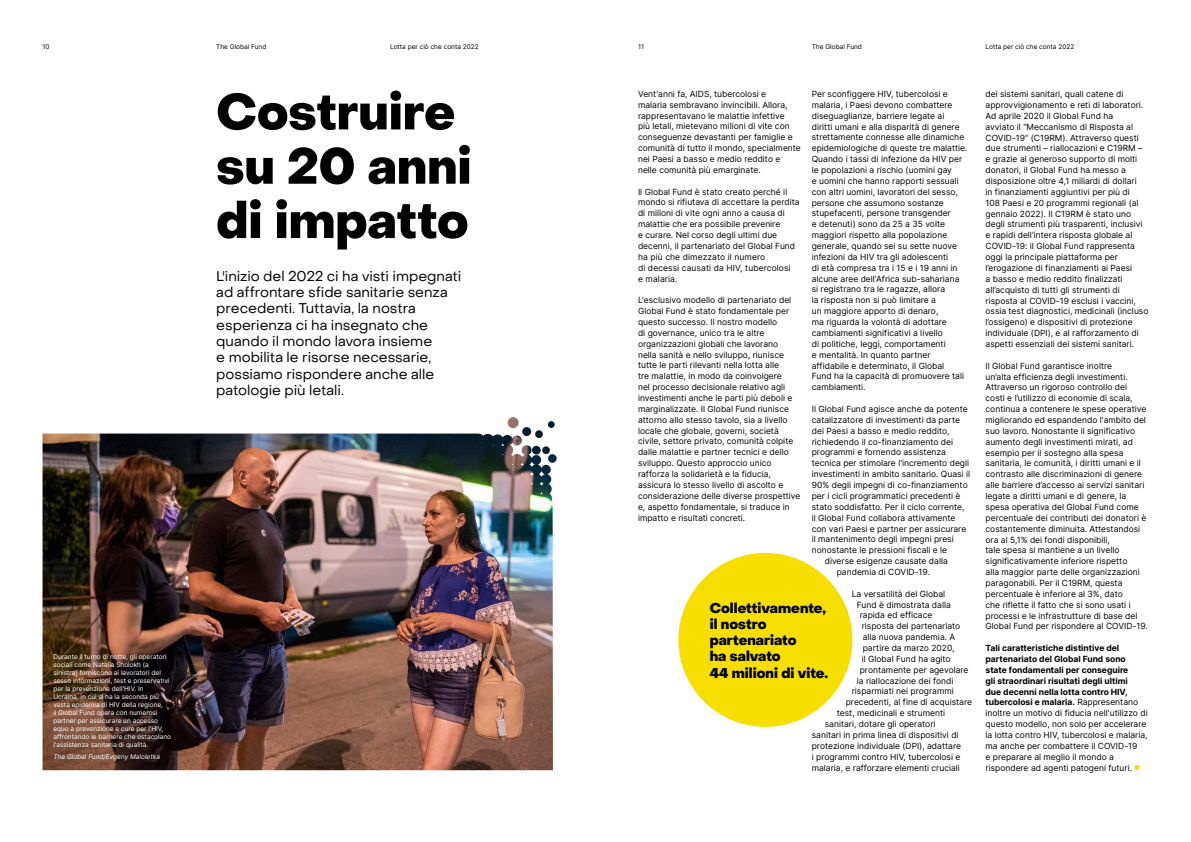
<style>
.page{position:relative;width:1191px;height:842px;background:#fff}
.page>*{position:absolute;margin:0;border:0;box-sizing:border-box;transform-origin:0 0}
.t1{font:800 50px/54.3px "Object Sans";color:#000}
.t2{font:14px/16.3px "Object Sans";letter-spacing:-.005em;color:#000}
.t3{font:800 14px/16.3px "Object Sans";color:#000}
.t4{font:8.5px/10.9px "Inter";color:#000}
.t5{font:6.5px/8px "Inter";color:#fff}
.t6{font:6.5px "Inter";color:#000}
.t7{font:italic 6.5px "Inter";color:#fff}
.s1{font-weight:700}
</style>
<div class="page">
<svg style="left:1134px;top:765px;width:5px;height:5px"></svg>
<img style="left:43px;top:417px;width:511px;height:353px">
<div style="left:678px;top:553px;width:174px;height:174px;background:#f6de00;border-radius:50%"></div>
<p class="t6" style="left:43px;top:42px;width:9px">10</p>
<p class="t6" style="left:216px;top:42px;width:52px">The Global Fund</p>
<p class="t6" style="left:390px;top:42px;width:90px">Lotta per ciò che conta 2022</p>
<p class="t6" style="left:638px;top:42px;width:8px">11</p>
<p class="t6" style="left:811px;top:42px;width:52px">The Global Fund</p>
<p class="t6" style="left:985px;top:42px;width:90px">Lotta per ciò che conta 2022</p>
<p class="t5" style="left:53px;top:653px;width:119px">Durante il turno di notte, gli operatori sociali come Natalia Sholokh (a sinistra) forniscono ai lavoratori del sesso informazioni, test e preservativi per la prevenzione dell'HIV. In<br>Ucraina, in cui si ha la seconda più vasta epidemia di HIV della regione,<br>il Global Fund opera con numerosi partner per assicurare un accesso equo a prevenzione e cure per l'HIV, affrontando le barriere che ostacolano l'assistenza sanitaria di qualità.</p>
<p class="t7" style="left:53px;top:752px;width:108px">The Global Fund/Evgeny Maloletka</p>
<h1 class="t1" style="left:216px;top:86px;width:257px">Costruire su 20 anni di impatto</h1>
<p class="t4" style="left:638px;top:88px;width:164px">Vent'anni fa, AIDS, tubercolosi e<br>malaria sembravano invincibili. Allora, rappresentavano le malattie infettive<br>più letali, mietevano milioni di vite con conseguenze devastanti per famiglie e comunità di tutto il mondo, specialmente nei Paesi a basso e medio reddito e nelle comunità più emarginate.</p>
<p class="t4" style="left:811px;top:88px;width:157px">Per sconfiggere HIV, tubercolosi e malaria, i Paesi devono combattere diseguaglianze, barriere legate ai<br>diritti umani e alla disparità di genere strettamente connesse alle dinamiche epidemiologiche di queste tre malattie.<br>Quando i tassi di infezione da HIV per le popolazioni a rischio (uomini gay<br>e uomini che hanno rapporti sessuali con altri uomini, lavoratori del sesso, persone che assumono sostanze stupefacenti, persone transgender<br>e detenuti) sono da 25 a 35 volte maggiori rispetto alla popolazione generale, quando sei su sette nuove infezioni da HIV tra gli adolescenti<br>di età compresa tra i 15 e i 19 anni in alcune aree dell'Africa sub-sahariana si registrano tra le ragazze, allora<br>la risposta non si può limitare a<br>un maggiore apporto di denaro,<br>ma riguarda la volontà di adottare cambiamenti significativi a livello<br>di politiche, leggi, comportamenti<br>e mentalità. In quanto partner affidabile e determinato, il Global<br>Fund ha la capacità di promuovere tali cambiamenti.</p>
<p class="t4" style="left:811px;top:403px;width:157px">Il Global Fund agisce anche da potente</p>
<p class="t4" style="left:811px;top:414px;width:150px">catalizzatore di investimenti da parte</p>
<p class="t4" style="left:811px;top:425px;width:139px">dei Paesi a basso e medio reddito,</p>
<p class="t4" style="left:811px;top:436px;width:143px">richiedendo il co-finanziamento dei</p>
<p class="t4" style="left:811px;top:447px;width:136px">programmi e fornendo assistenza</p>
<p class="t4" style="left:811px;top:458px;width:159px">tecnica per stimolare l'incremento degli</p>
<p class="t4" style="left:811px;top:468px;width:160px">investimenti in ambito sanitario. Quasi il</p>
<p class="t4" style="left:811px;top:479px;width:157px">90% degli impegni di co-finanziamento</p>
<p class="t4" style="left:811px;top:490px;width:150px">per i cicli programmatici precedenti è</p>
<p class="t4" style="left:811px;top:501px;width:154px">stato soddisfatto. Per il ciclo corrente,</p>
<p class="t4" style="left:811px;top:512px;width:145px">il Global Fund collabora attivamente</p>
<p class="t4" style="left:811px;top:523px;width:156px">con vari Paesi e partner per assicurare</p>
<p class="t4" style="left:811px;top:534px;width:143px">il mantenimento degli impegni presi</p>
<p class="t4" style="left:811px;top:544px;width:137px">nonostante le pressioni fiscali e le</p>
<p class="t4" style="left:824px;top:555px;width:125px">diverse esigenze causate dalla</p>
<p class="t4" style="left:836px;top:566px;width:95px">pandemia di COVID-19.</p>
<p class="t4" style="left:851px;top:588px;width:95px">La versatilità del Global</p>
<p class="t4" style="left:856px;top:599px;width:96px">Fund è dimostrata dalla</p>
<p class="t4" style="left:859px;top:610px;width:74px">rapida ed efficace</p>
<p class="t4" style="left:861px;top:620px;width:100px">risposta del partenariato</p>
<p class="t4" style="left:862px;top:631px;width:94px">alla nuova pandemia. A</p>
<p class="t4" style="left:862px;top:642px;width:93px">partire da marzo 2020,</p>
<p class="t4" style="left:861px;top:653px;width:90px">il Global Fund ha agito</p>
<p class="t4" style="left:859px;top:664px;width:110px">prontamente per agevolare</p>
<p class="t4" style="left:856px;top:675px;width:98px">la riallocazione dei fondi</p>
<p class="t4" style="left:851px;top:686px;width:103px">risparmiati nei programmi</p>
<p class="t4" style="left:845px;top:697px;width:128px">precedenti, al fine di acquistare</p>
<p class="t4" style="left:836px;top:707px;width:110px">test, medicinali e strumenti</p>
<p class="t4" style="left:824px;top:718px;width:112px">sanitari, dotare gli operatori</p>
<p class="t4" style="left:811px;top:729px;width:148px">sanitari in prima linea di dispositivi di</p>
<p class="t4" style="left:811px;top:740px;width:151px">protezione individuale (DPI), adattare</p>
<p class="t4" style="left:811px;top:751px;width:150px">i programmi contro HIV, tubercolosi e</p>
<p class="t4" style="left:811px;top:762px;width:150px">malaria, e rafforzare elementi cruciali</p>
<p class="t4" style="left:638px;top:186px;width:163px">Il Global Fund è stato creato perché il mondo si rifiutava di accettare la perdita di milioni di vite ogni anno a causa di malattie che era possibile prevenire<br>e curare. Nel corso degli ultimi due decenni, il partenariato del Global Fund ha più che dimezzato il numero<br>di decessi causati da HIV, tubercolosi<br>e malaria.</p>
<p class="t4" style="left:638px;top:294px;width:164px">L'esclusivo modello di partenariato del Global Fund è stato fondamentale per questo successo. Il nostro modello<br>di governance, unico tra le altre organizzazioni globali che lavorano<br>nella sanità e nello sviluppo, riunisce tutte le parti rilevanti nella lotta alle<br>tre malattie, in modo da coinvolgere<br>nel processo decisionale relativo agli investimenti anche le parti più deboli e marginalizzate. Il Global Fund riunisce attorno allo stesso tavolo, sia a livello locale che globale, governi, società civile, settore privato, comunità colpite dalle malattie e partner tecnici e dello sviluppo. Questo approccio unico rafforza la solidarietà e la fiducia, assicura lo stesso livello di ascolto e considerazione delle diverse prospettive e, aspetto fondamentale, si traduce in impatto e risultati concreti.</p>
<p class="t2" style="left:216px;top:268px;width:247px">L'inizio del 2022 ci ha visti impegnati ad affrontare sfide sanitarie senza precedenti. Tuttavia, la nostra esperienza ci ha insegnato che quando il mondo lavora insieme<br>e mobilita le risorse necessarie, possiamo rispondere anche alle patologie più letali.</p>
<h2 class="t3" style="left:709px;top:600px;width:120px">Collettivamente, il nostro partenariato<br>ha salvato<br>44 milioni di vite.</h2>
<p class="t4" style="left:985px;top:88px;width:164px">dei sistemi sanitari, quali catene di approvvigionamento e reti di laboratori.<br>Ad aprile 2020 il Global Fund ha<br>avviato il “Meccanismo di Risposta al COVID-19” (C19RM). Attraverso questi due strumenti – riallocazioni e C19RM – e grazie al generoso supporto di molti donatori, il Global Fund ha messo a disposizione oltre 4,1 miliardi di dollari<br>in finanziamenti aggiuntivi per più di<br>108 Paesi e 20 programmi regionali (al gennaio 2022). Il C19RM è stato uno degli strumenti più trasparenti, inclusivi e rapidi dell'intera risposta globale al COVID-19: il Global Fund rappresenta oggi la principale piattaforma per l’erogazione di finanziamenti ai Paesi<br>a basso e medio reddito finalizzati all’acquisto di tutti gli strumenti di risposta al COVID-19 esclusi i vaccini, ossia test diagnostici, medicinali (incluso l’ossigeno) e dispositivi di protezione individuale (DPI), e al rafforzamento di aspetti essenziali dei sistemi sanitari.</p>
<p class="t4" style="left:985px;top:360px;width:164px">Il Global Fund garantisce inoltre<br>un’alta efficienza degli investimenti.<br>Attraverso un rigoroso controllo dei costi e l’utilizzo di economie di scala, continua a contenere le spese operative migliorando ed espandendo l'ambito del suo lavoro. Nonostante il significativo aumento degli investimenti mirati, ad esempio per il sostegno alla spesa sanitaria, le comunità, i diritti umani e il contrasto alle discriminazioni di genere alle barriere d’accesso ai servizi sanitari legate a diritti umani e di genere, la spesa operativa del Global Fund come percentuale dei contributi dei donatori è costantemente diminuita. Attestandosi ora al 5,1% dei fondi disponibili,<br>tale spesa si mantiene a un livello significativamente inferiore rispetto<br>alla maggior parte delle organizzazioni paragonabili. Per il C19RM, questa percentuale è inferiore al 3%, dato<br>che riflette il fatto che si sono usati i processi e le infrastrutture di base del Global Fund per rispondere al COVID-19.</p>
<p class="t4" style="left:985px;top:642px;width:164px"><span class="s1">Tali caratteristiche distintive del partenariato del Global Fund sono state fondamentali per conseguire<br>gli straordinari risultati degli ultimi<br>due decenni nella lotta contro HIV, tubercolosi e malaria.</span> Rappresentano inoltre un motivo di fiducia nell'utilizzo di questo modello, non solo per accelerare la lotta contro HIV, tubercolosi e malaria, ma anche per combattere il COVID-19<br>e preparare al meglio il mondo a rispondere ad agenti patogeni futuri.</p>
</div>
